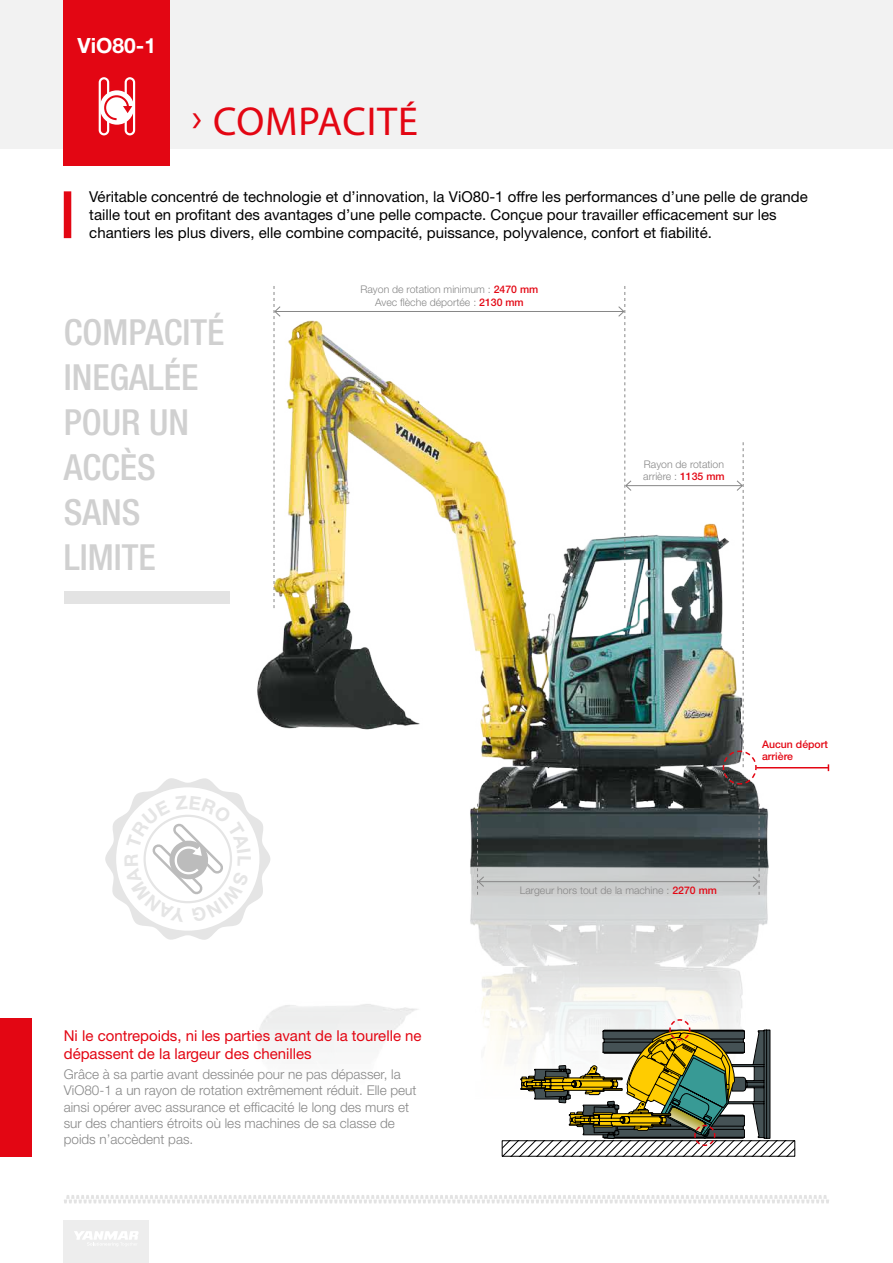
<style>
.page{position:relative;width:893px;height:1263px;background:#fff}
.page>*{position:absolute;margin:0;border:0;box-sizing:border-box;transform-origin:0 0}
.t1{font:40.5px "Myriad Pro";letter-spacing:.02em;color:#e30613}
.t2{font:500 condensed 36px/45px "Helvetica Neue LT Std";color:#d0d0d0}
.t3{font:700 21px "Helvetica Neue LT Std";color:#fff}
.t4{font:15px/18px "Helvetica Neue LT Std";color:#000}
.t5{font:15px/18px "Helvetica Neue LT Std";color:#e30613}
.t6{font:300 13.5px/16.2px "Helvetica Neue LT Std";color:#878787}
.t7{font:300 10.5px/12.6px "Helvetica Neue LT Std";color:#878787;text-align:center}
.t8{font:500 10.5px/12.6px "Helvetica Neue LT Std";color:#e30613}
.s1{font-weight:500;color:#e30613}
</style>
<div class="page">
<div style="left:64px;top:1220px;width:85px;height:43px;background:#ededed"></div>
<svg style="left:74px;top:1231px;width:64px;height:15px"></svg>
<svg style="left:64px;top:1195px;width:765px;height:8px"></svg>
<div style="left:0;top:0;width:893px;height:149px;background:#f2f2f2"></div>
<div style="left:64px;top:0;width:106px;height:166px;background:#e30613"></div>
<img style="left:251px;top:310px;width:533px;height:894px">
<div style="left:64px;top:191px;width:7px;height:47px;background:#e30613"></div>
<div style="left:0;top:1018px;width:32px;height:139px;background:#e30613"></div>
<div style="left:502px;top:1140px;width:293px;height:17px;border:1px solid #000"></div>
<svg style="left:502px;top:1018px;width:293px;height:138px"></svg>
<hr style="left:275px;top:311px;width:349px;height:1px;background:#878787">
<svg style="left:274px;top:286px;width:7px;height:322px"></svg>
<hr style="left:626px;top:485px;width:116px;height:1px;background:#878787">
<svg style="left:618px;top:286px;width:14px;height:322px"></svg>
<svg style="left:722px;top:442px;width:35px;height:343px"></svg>
<hr style="left:756px;top:767px;width:72px;height:1px;background:#e30613">
<hr style="left:478px;top:881px;width:280px;height:1px;background:#878787">
<svg style="left:477px;top:804px;width:8px;height:91px"></svg>
<svg style="left:752px;top:804px;width:8px;height:91px"></svg>
<div style="left:64px;top:591px;width:166px;height:13px;background:#e3e3e3"></div>
<svg style="left:99px;top:77px;width:36px;height:58px"></svg>
<svg style="left:105px;top:778px;width:165px;height:162px"></svg>
<h3 class="t3" style="left:78px;top:33px;width:80px">ViO80-1</h3>
<h1 class="t1" style="left:192px;top:96px;width:228px">› COMPACITÉ</h1>
<p class="t4" style="left:89px;top:188px;width:720px">Véritable concentré de technologie et d’innovation, la ViO80-1 offre les performances d’une pelle de grande taille tout en profitant des avantages d’une pelle compacte. Conçue pour travailler efficacement sur les chantiers les plus divers, elle combine compacité, puissance, polyvalence, confort et fiabilité.</p>
<h2 class="t2" style="left:64px;top:309px;width:162px">COMPACITÉ<br>INEGALÉE<br>POUR UN<br>ACCÈS<br>SANS<br>LIMITE</h2>
<p class="t7" style="left:360px;top:283px;width:179px">Rayon de rotation minimum : <span class="s1">2470 mm<br></span>Avec flèche déportée : <span class="s1">2130 mm</span></p>
<p class="t7" style="left:643px;top:457px;width:83px;text-align:left">Rayon de rotation arrière : <span class="s1">1135 mm</span></p>
<p class="t5" style="left:64px;top:1026px;width:359px">Ni le contrepoids, ni les parties avant de la tourelle ne dépassent de la largeur des chenilles</p>
<p class="t6" style="left:64px;top:1066px;width:354px">Grâce à sa partie avant dessinée pour ne pas dépasser, la ViO80-1 a un rayon de rotation extrêmement réduit. Elle peut ainsi opérer avec assurance et efficacité le long des murs et sur des chantiers étroits où les machines de sa classe de poids n’accèdent pas.</p>
<p class="t8" style="left:762px;top:738px;width:67px">Aucun déport arrière</p>
<p class="t7" style="left:520px;top:884px;width:199px">Largeur hors tout de la machine : <span class="s1">2270 mm</span></p>
</div>
